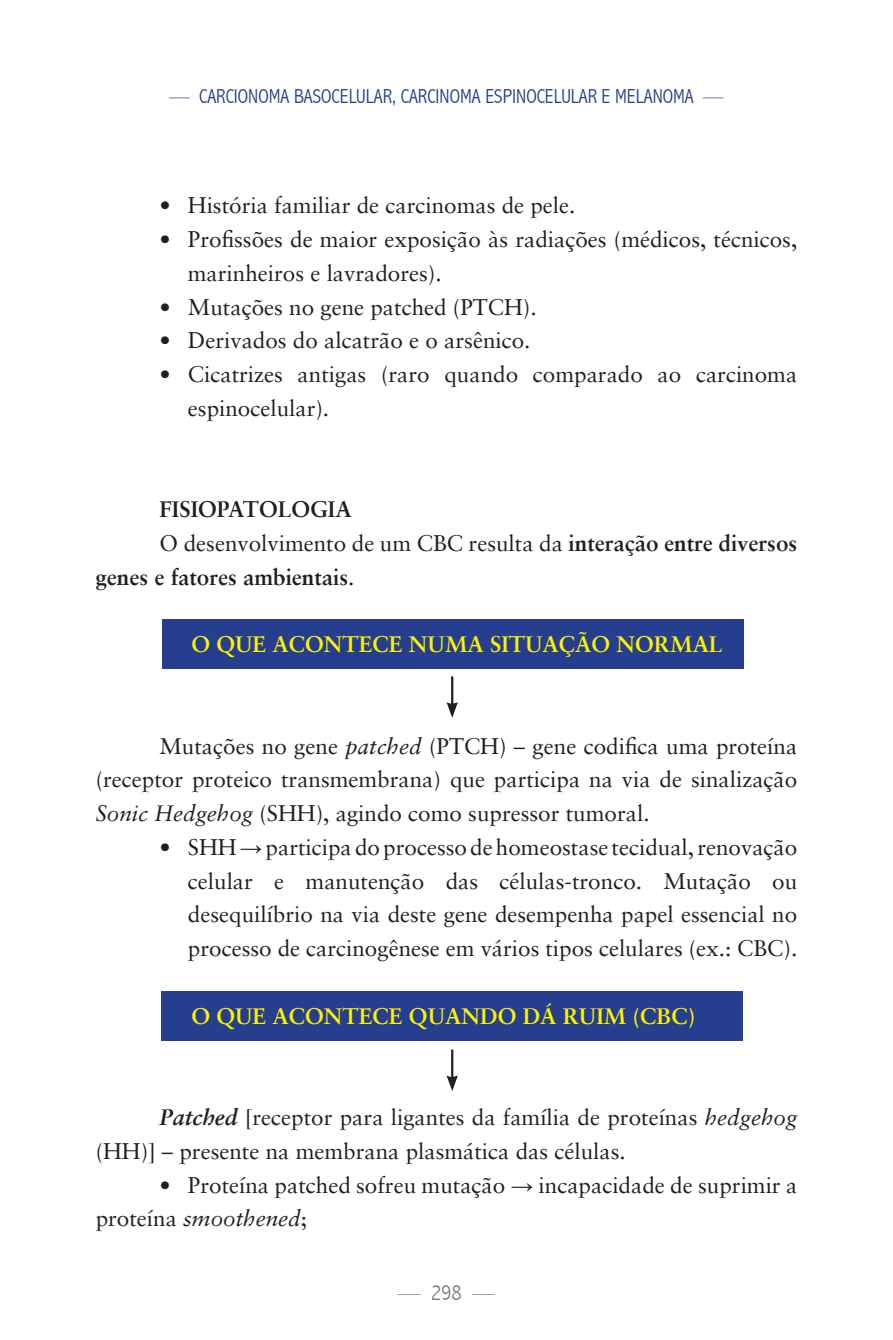
<style>
.page{position:relative;width:893px;height:1340px;background:#fff}
.page>*{position:absolute;margin:0;border:0;box-sizing:border-box;transform-origin:0 0}
.t1{font:22.5px/33.8px "Sabon";color:#231f20}
.t2{font:700 22.5px/33.8px "Sabon";color:#231f20}
.t3{font:700 22.5px "Sabon";color:#fff101}
.t4{font:300 condensed 22.5px "Abadi";color:#7d7b77}
.t5{font:300 condensed 20.25px "Abadi";color:#253f8e}
.s1{font-weight:400}
.s2{font-style:italic}
.s3{font-family:"Arial"}
.s4{font-weight:700;font-style:italic}
</style>
<div class="page">
<div style="left:162px;top:990px;width:581px;height:50px;background:#253f8e"></div>
<div style="left:162px;top:619px;width:582px;height:50px;background:#253f8e"></div>
<hr style="left:451px;top:676px;width:2px;height:29px;background:#231f20">
<svg style="left:446px;top:702px;width:12px;height:16px"></svg>
<hr style="left:451px;top:1049px;width:2px;height:29px;background:#231f20">
<svg style="left:446px;top:1075px;width:12px;height:16px"></svg>
<p class="t5" style="left:170px;top:84px;width:555px">— CARCIONOMA BASOCELULAR, CARCINOMA ESPINOCELULAR E MELANOMA —</p>
<p class="t1" style="left:159px;top:188px;width:417px">• História familiar de carcinomas de pele.</p>
<p class="t1" style="left:188px;top:222px;width:611px;text-indent:-28px">• Profissões de maior exposição às radiações (médicos, técnicos, marinheiros e lavradores).</p>
<p class="t1" style="left:159px;top:289px;width:379px">• Mutações no gene patched (PTCH).</p>
<p class="t1" style="left:159px;top:323px;width:373px">• Derivados do alcatrão e o arsênico.</p>
<p class="t1" style="left:188px;top:357px;width:611px;text-indent:-28px">• Cicatrizes antigas (raro quando comparado ao carcinoma espinocelular).</p>
<p class="t2" style="left:159px;top:492px;width:194px">FISIOPATOLOGIA</p>
<p class="t2" style="left:96px;top:525px;width:703px;text-indent:64px"><span class="s1">O desenvolvimento de um CBC resulta da</span> interação entre diversos genes e fatores ambientais<span class="s1">.</span></p>
<p class="t3" style="left:191px;top:630px;width:533px">O QUE ACONTECE NUMA SITUAÇÃO NORMAL</p>
<p class="t1" style="left:96px;top:728px;width:703px;text-align:justify;text-indent:64px">Mutações no gene <span class="s2">patched</span> (PTCH) – gene codifica uma proteína (receptor proteico transmembrana) que participa na via de sinalização <span class="s2">Sonic Hedgehog</span> (SHH), agindo como supressor tumoral.</p>
<p class="t1" style="left:188px;top:829px;width:611px;text-align:justify;text-indent:-28px">• SHH <span class="s3">→</span> participa do processo de homeostase tecidual, renovação celular e manutenção das células-tronco. Mutação ou desequilíbrio na via deste gene desempenha papel essencial no processo de carcinogênese em vários tipos celulares (ex.: CBC).</p>
<p class="t3" style="left:191px;top:1001px;width:505px">O QUE ACONTECE QUANDO DÁ RUIM (CBC)</p>
<p class="t1" style="left:96px;top:1099px;width:703px;text-indent:64px"><span class="s4">Patched</span> [receptor para ligantes da família de proteínas <span class="s2">hedgehog </span>(HH)] – presente na membrana plasmática das células.</p>
<p class="t1" style="left:96px;top:1167px;width:703px;text-indent:64px">• Proteína patched sofreu mutação <span class="s3">→</span> incapacidade de suprimir a proteína <span class="s2">smoothened</span>;</p>
<p class="t4" style="left:398px;top:1279px;width:98px">— 298 —</p>
</div>
